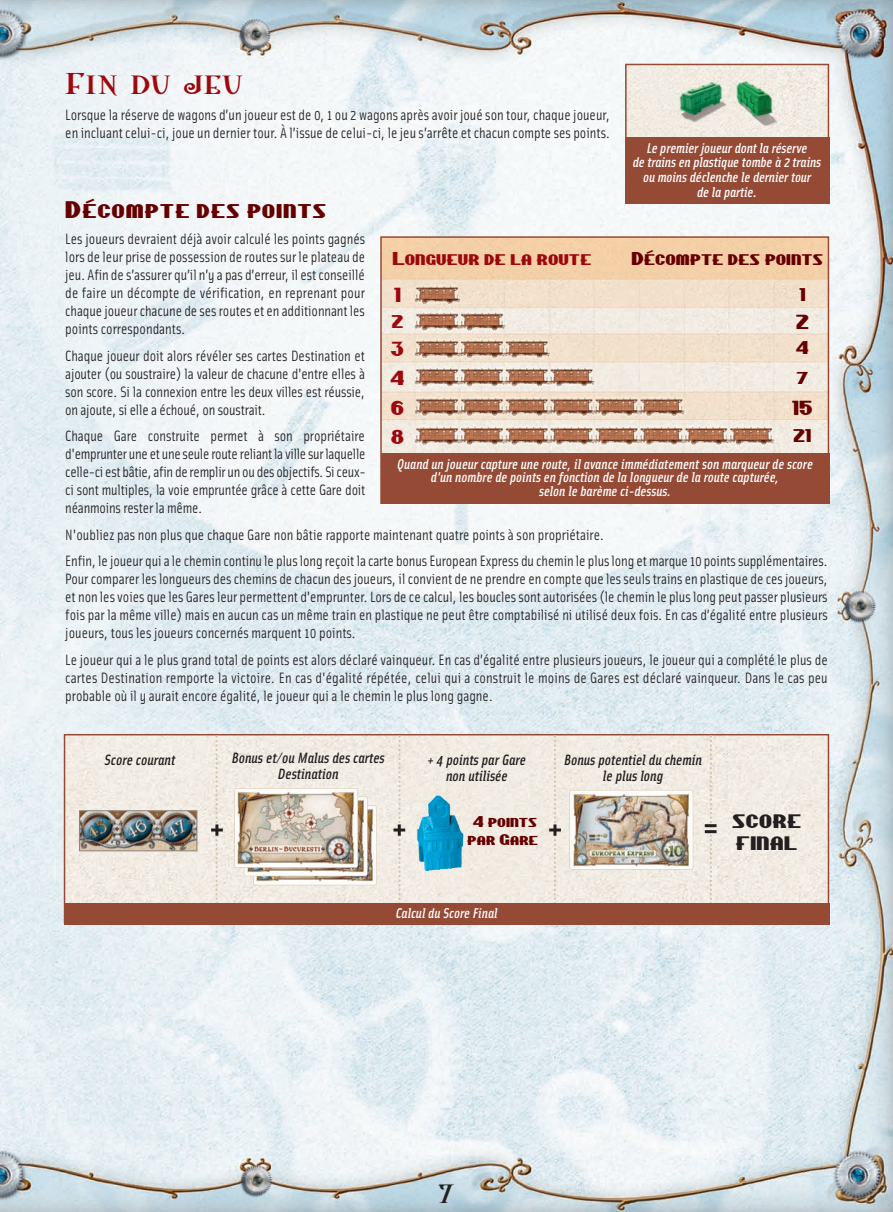
<style>
.page{position:relative;width:893px;height:1212px;background:#fff}
.page>*{position:absolute;margin:0;border:0;box-sizing:border-box;transform-origin:0 0}
.t1{font:25.5px "Shangri La NF Small Caps";letter-spacing:.035em;color:#9d070d;scale:1.18 1}
.t2{font:22.5px "Shangri La NF Small Caps";color:#231f20}
.t3{font:20.4px "Chippewa Falls NF";letter-spacing:.035em;color:#600;scale:1.18 1}
.t4{font:17.25px/29.5px "Chippewa Falls NF";color:#9d070d;scale:1.18 1}
.t5{font:17.25px "Chippewa Falls NF";color:#600;scale:1.18 1}
.t6{font:16.5px/22.5px "Chippewa Falls NF";letter-spacing:.02em;color:#231f20;scale:1.18 1}
.t7{font:15.75px "Chippewa Falls NF";color:#600;scale:1.18 1}
.t8{font:15.75px "Chippewa Falls NF";color:#9d070d;scale:1.18 1}
.t9{font:15.6px "Chippewa Falls NF";color:#600;scale:1.18 1}
.t10{font:15.6px "Chippewa Falls NF";color:#9d070d;scale:1.18 1}
.t11{font:15px/18px "Solex";color:#231f20;text-align:justify}
.t12{font:italic 500 15px/15.8px "Solex";color:#231f20;text-align:center}
.t13{font:14.7px "Chippewa Falls NF";color:#600;scale:1.18 1}
.t14{font:italic 500 14.25px/14.9px "Solex";color:#fff;text-align:center}
.t15{font:13.2px/17.9px "Chippewa Falls NF";color:#600;text-align:center;scale:1.18 1}
</style>
<div class="page">
<img style="left:0;top:0;width:893px;height:1212px">
<div style="left:67px;top:737px;width:759px;height:166px;background:#f1ece3"></div>
<div style="left:64px;top:734px;width:765px;height:189px;border:2px solid #954a35"></div>
<img style="left:234px;top:788px;width:143px;height:97px">
<img style="left:81px;top:812px;width:114px;height:37px">
<div style="left:79px;top:810px;width:118px;height:41px;border:1px solid #888678"></div>
<img style="left:628px;top:67px;width:198px;height:71px">
<div style="left:625px;top:64px;width:204px;height:122px;border:2px solid #954a35"></div>
<div style="left:625px;top:138px;width:204px;height:66px;background:#954a35"></div>
<img style="left:383px;top:239px;width:443px;height:214px">
<div style="left:380px;top:236px;width:449px;height:268px;border:2px solid #954a35"></div>
<div style="left:381px;top:453px;width:448px;height:50px;background:#954a35"></div>
<svg style="left:705px;top:735px;width:11px;height:168px;background:#e6e0d7"></svg>
<img style="left:569px;top:790px;width:124px;height:79px">
<svg style="left:549px;top:735px;width:12px;height:168px;background:#e8e2d8"></svg>
<svg style="left:393px;top:735px;width:12px;height:168px;background:#e8e2d9"></svg>
<svg style="left:211px;top:735px;width:12px;height:168px;background:#e8e2d9"></svg>
<div style="left:64px;top:903px;width:765px;height:21px;background:#954a35"></div>
<img style="left:417px;top:795px;width:46px;height:76px">
<h1 class="t1" style="left:65px;top:70px;width:152px">Fin du jeu</h1>
<p class="t11" style="left:65px;top:107px;width:546px">Lorsque la réserve de wagons d’un joueur est de 0, 1 ou 2 wagons après avoir joué son tour, chaque joueur, en incluant celui-ci, joue un dernier tour. À l’issue de celui-ci, le jeu s’arrête et chacun compte ses points.</p>
<p class="t14" style="left:633px;top:142px;width:190px">Le premier joueur dont la réserve<br>de trains en plastique tombe à 2 trains ou moins déclenche le dernier tour<br>de la partie.</p>
<h3 class="t3" style="left:65px;top:199px;width:223px">Décompte des points</h3>
<p class="t11" style="left:65px;top:231px;width:302px">Les joueurs devraient déjà avoir calculé les points gagnés lors de leur prise de possession de routes sur le plateau de jeu. Afin de s’assurer qu’il n’y a pas d’erreur, il est conseillé de faire un décompte de vérification, en reprenant pour chaque joueur chacune de ses routes et en additionnant les points correspondants.</p>
<p class="t11" style="left:65px;top:348px;width:301px">Chaque joueur doit alors révéler ses cartes Destination et ajouter (ou soustraire) la valeur de chacune d'entre elles à son score. Si la connexion entre les deux villes est réussie, on ajoute, si elle a échoué, on soustrait.</p>
<p class="t11" style="left:65px;top:428px;width:302px">Chaque Gare construite permet à son propriétaire d'emprunter une et une seule route reliant la ville sur laquelle celle-ci est bâtie, afin de remplir un ou des objectifs. Si ceux&shy;ci sont multiples, la voie empruntée grâce à cette Gare doit néanmoins rester la même.</p>
<p class="t11" style="left:65px;top:523px;width:764px;line-height:26.5px">N'oubliez pas non plus que chaque Gare non bâtie rapporte maintenant quatre points à son propriétaire.<br>Enfin, le joueur qui a le chemin continu le plus long reçoit la carte bonus European Express du chemin le plus long et marque 10 points supplémentaires.</p>
<p class="t11" style="left:65px;top:571px;width:764px">Pour comparer les longueurs des chemins de chacun des joueurs, il convient de ne prendre en compte que les seuls trains en plastique de ces joueurs, et non les voies que les Gares leur permettent d'emprunter. Lors de ce calcul, les boucles sont autorisées (le chemin le plus long peut passer plusieurs fois par la même ville) mais en aucun cas un même train en plastique ne peut être comptabilisé ni utilisé deux fois. En cas d’égalité entre plusieurs joueurs, tous les joueurs concernés marquent 10 points.</p>
<p class="t11" style="left:65px;top:652px;width:764px">Le joueur qui a le plus grand total de points est alors déclaré vainqueur. En cas d’égalité entre plusieurs joueurs, le joueur qui a complété le plus de cartes Destination remporte la victoire. En cas d'égalité répétée, celui qui a construit le moins de Gares est déclaré vainqueur. Dans le cas peu probable où il y aurait encore égalité, le joueur qui a le chemin le plus long gagne.</p>
<p class="t7" style="left:631px;top:250px;width:164px">Décompte des points</p>
<p class="t9" style="left:799px;top:286px;width:7px">1</p>
<p class="t5" style="left:796px;top:313px;width:13px">2</p>
<p class="t9" style="left:796px;top:340px;width:13px">4</p>
<p class="t13" style="left:796px;top:370px;width:12px">7</p>
<p class="t8" style="left:392px;top:250px;width:170px">Longueur de la route</p>
<p class="t4" style="left:394px;top:282px;width:8px">1</p>
<p class="t10" style="left:391px;top:313px;width:12px">2</p>
<p class="t4" style="left:390px;top:335px;width:14px">3<br>4</p>
<p class="t5" style="left:792px;top:399px;width:19px">15</p>
<p class="t4" style="left:391px;top:395px;width:13px">6</p>
<p class="t4" style="left:391px;top:423px;width:13px">8</p>
<p class="t9" style="left:793px;top:428px;width:17px">21</p>
<p class="t14" style="left:397px;top:458px;width:417px;line-height:13.6px">Quand un joueur capture une route, il avance immédiatement son marqueur de score d'un nombre de points en fonction de la longueur de la route capturée,<br>selon le barème ci-dessus.</p>
<p class="t12" style="left:105px;top:753px;width:72px">Score courant</p>
<p class="t12" style="left:232px;top:751px;width:155px">Bonus et/ou Malus des cartes<br>Destination</p>
<p class="t12" style="left:428px;top:754px;width:100px">+ 4 points par Gare non utilisée</p>
<p class="t12" style="left:564px;top:753px;width:139px">Bonus potentiel du chemin le plus long</p>
<p class="t15" style="left:467px;top:813px;width:61px">4 points par Gare</p>
<p class="t6" style="left:732px;top:811px;width:60px">SCORE<br>FINAL</p>
<p class="t14" style="left:396px;top:907px;width:103px">Calcul du Score Final</p>
<h2 class="t2" style="left:438px;top:1182px;width:18px">7</h2>
</div>
